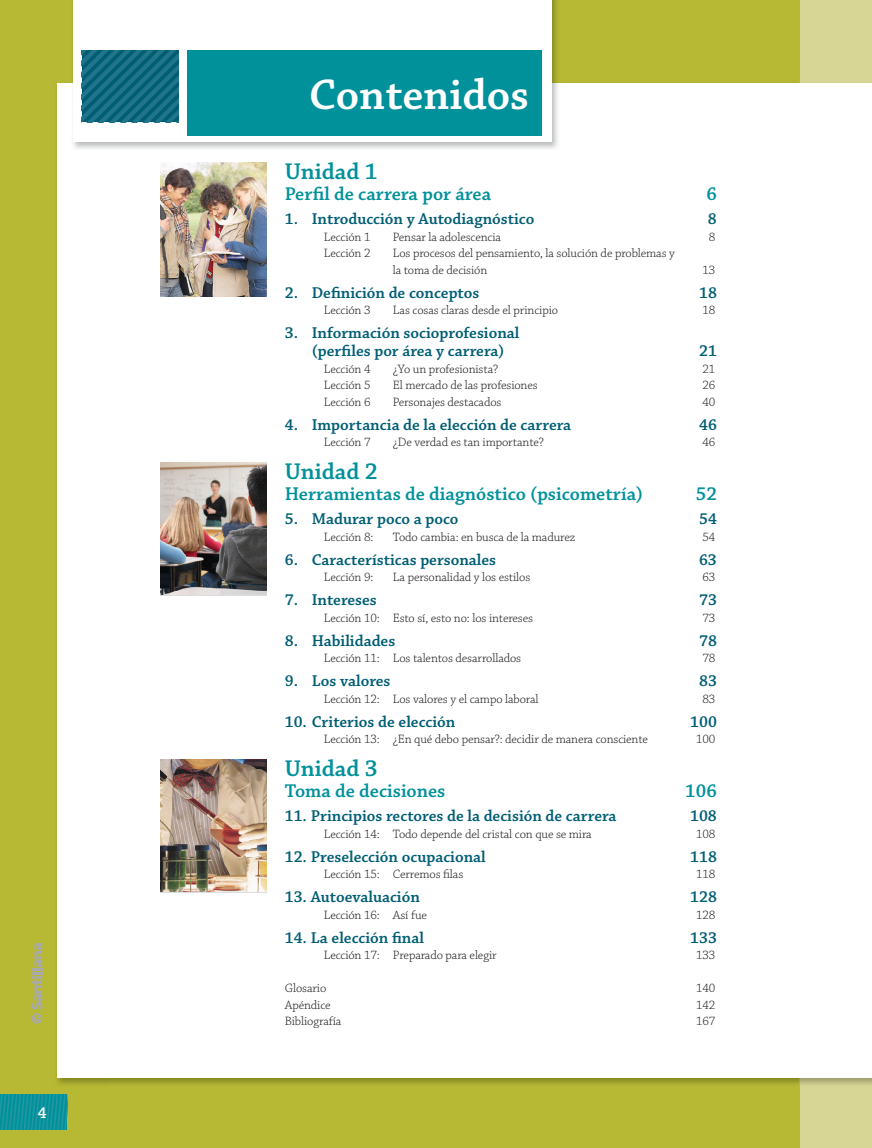
<style>
.page{position:relative;width:872px;height:1148px;background:#fff}
.page>*{position:absolute;margin:0;border:0;box-sizing:border-box;transform-origin:0 0}
.t1{font:600 45px "Chaparral Pro";color:#fff}
.t2{font:600 24px "Chaparral Pro";color:#00919b}
.t3{font:600 19.5px "Chaparral Pro";color:#00919b}
.t4{font:600 16.5px/18px "Chaparral Pro";color:#005e74}
.t5{font:600 16.5px "Chaparral Pro";color:#fff}
.t6{font:300 12.75px/16.5px "Chaparral Pro";letter-spacing:-.01em;color:#231f20}
</style>
<div class="page">
<div style="left:0;top:0;width:799px;height:1148px;background:#b7b934"></div>
<div style="left:799px;top:0;width:73px;height:1148px;background:#d8d694"></div>
<div style="left:57px;top:83px;width:815px;height:995px;background:#fff"></div>
<img style="left:71px;top:0;width:487px;height:149px">
<div style="left:73px;top:0;width:478px;height:142px;background:#fff"></div>
<svg style="left:82px;top:51px;width:96px;height:71px;background:#11697f"></svg>
<div style="left:187px;top:50px;width:354px;height:86px;background:#00919b"></div>
<svg style="left:0;top:1094px;width:68px;height:36px;background:#0f939c"></svg>
<svg style="left:31px;top:943px;width:11px;height:81px"></svg>
<img style="left:160px;top:162px;width:107px;height:134px">
<img style="left:160px;top:462px;width:107px;height:133px">
<img style="left:160px;top:759px;width:107px;height:133px">
<p class="t5" style="left:38px;top:1107px;width:10px">4</p>
<h1 class="t1" style="left:309px;top:78px;width:222px">Contenidos</h1>
<h2 class="t2" style="left:285px;top:162px;width:94px">Unidad 1</h2>
<h3 class="t3" style="left:285px;top:186px;width:208px">Perfil de carrera por área</h3>
<h3 class="t3" style="left:706px;top:186px;width:12px">6</h3>
<p class="t4" style="left:285px;top:211px;width:251px">1. Introducción y Autodiagnóstico</p>
<p class="t4" style="left:708px;top:211px;width:10px">8</p>
<p class="t6" style="left:324px;top:229px;width:48px">Lección 1</p>
<p class="t6" style="left:393px;top:229px;width:110px">Pensar la adolescencia</p>
<p class="t6" style="left:709px;top:229px;width:8px">8</p>
<p class="t6" style="left:324px;top:246px;width:48px">Lección 2</p>
<p class="t6" style="left:393px;top:246px;width:284px">Los procesos del pensamiento, la solución de problemas y la toma de decisión</p>
<p class="t6" style="left:702px;top:262px;width:14px">13</p>
<p class="t4" style="left:285px;top:285px;width:196px">2. Definición de conceptos</p>
<p class="t4" style="left:699px;top:285px;width:19px">18</p>
<p class="t6" style="left:324px;top:303px;width:48px">Lección 3</p>
<p class="t6" style="left:393px;top:303px;width:167px">Las cosas claras desde el principio</p>
<p class="t6" style="left:702px;top:303px;width:14px">18</p>
<p class="t4" style="left:312px;top:325px;width:209px;text-indent:-27px">3. Información socioprofesional (perfiles por área y carrera)</p>
<p class="t4" style="left:699px;top:343px;width:19px">21</p>
<p class="t6" style="left:324px;top:361px;width:48px">Lección 4</p>
<p class="t6" style="left:393px;top:361px;width:107px">¿Yo un profesionista?</p>
<p class="t6" style="left:702px;top:361px;width:14px">21</p>
<p class="t6" style="left:324px;top:378px;width:48px">Lección 5</p>
<p class="t6" style="left:393px;top:378px;width:146px">El mercado de las profesiones</p>
<p class="t6" style="left:702px;top:378px;width:14px">26</p>
<p class="t6" style="left:324px;top:394px;width:48px">Lección 6</p>
<p class="t6" style="left:393px;top:394px;width:110px">Personajes destacados</p>
<p class="t6" style="left:702px;top:394px;width:14px">40</p>
<p class="t4" style="left:285px;top:417px;width:288px">4. Importancia de la elección de carrera</p>
<p class="t4" style="left:699px;top:417px;width:19px">46</p>
<p class="t6" style="left:324px;top:435px;width:48px">Lección 7</p>
<p class="t6" style="left:393px;top:435px;width:153px">¿De verdad es tan importante?</p>
<p class="t6" style="left:702px;top:435px;width:14px">46</p>
<h2 class="t2" style="left:285px;top:462px;width:94px">Unidad 2</h2>
<h3 class="t3" style="left:285px;top:486px;width:360px">Herramientas de diagnóstico (psicometría)</h3>
<h3 class="t3" style="left:696px;top:486px;width:23px">52</h3>
<p class="t4" style="left:285px;top:511px;width:175px">5. Madurar poco a poco</p>
<p class="t4" style="left:699px;top:511px;width:19px">54</p>
<p class="t6" style="left:324px;top:529px;width:51px">Lección 8:</p>
<p class="t6" style="left:393px;top:529px;width:184px">Todo cambia: en busca de la madurez</p>
<p class="t6" style="left:702px;top:529px;width:14px">54</p>
<p class="t4" style="left:285px;top:552px;width:213px">6. Características personales</p>
<p class="t4" style="left:699px;top:552px;width:19px">63</p>
<p class="t6" style="left:324px;top:570px;width:51px">Lección 9:</p>
<p class="t6" style="left:393px;top:570px;width:139px">La personalidad y los estilos</p>
<p class="t6" style="left:702px;top:570px;width:14px">63</p>
<p class="t4" style="left:285px;top:592px;width:94px">7. Intereses</p>
<p class="t4" style="left:699px;top:592px;width:19px">73</p>
<p class="t6" style="left:324px;top:610px;width:211px">Lección 10: Esto sí, esto no: los intereses</p>
<p class="t6" style="left:702px;top:610px;width:14px">73</p>
<p class="t4" style="left:285px;top:633px;width:112px">8. Habilidades</p>
<p class="t4" style="left:699px;top:633px;width:19px">78</p>
<p class="t6" style="left:324px;top:651px;width:199px">Lección 11: Los talentos desarrollados</p>
<p class="t6" style="left:702px;top:651px;width:14px">78</p>
<p class="t4" style="left:285px;top:673px;width:107px">9. Los valores</p>
<p class="t4" style="left:699px;top:673px;width:19px">83</p>
<p class="t6" style="left:324px;top:691px;width:216px">Lección 12: Los valores y el campo laboral</p>
<p class="t6" style="left:702px;top:691px;width:14px">83</p>
<p class="t4" style="left:285px;top:714px;width:172px">10. Criterios de elección</p>
<p class="t4" style="left:690px;top:714px;width:28px">100</p>
<p class="t6" style="left:324px;top:732px;width:326px">Lección 13: ¿En qué debo pensar?: decidir de manera consciente</p>
<p class="t6" style="left:696px;top:732px;width:21px">100</p>
<h2 class="t2" style="left:285px;top:759px;width:94px">Unidad 3</h2>
<h3 class="t3" style="left:285px;top:783px;width:162px">Toma de decisiones</h3>
<h3 class="t3" style="left:685px;top:783px;width:33px">106</h3>
<p class="t4" style="left:285px;top:808px;width:333px">11. Principios rectores de la decisión de carrera</p>
<p class="t4" style="left:690px;top:808px;width:28px">108</p>
<p class="t6" style="left:324px;top:826px;width:269px">Lección 14: Todo depende del cristal con que se mira</p>
<p class="t6" style="left:696px;top:826px;width:21px">108</p>
<p class="t4" style="left:285px;top:849px;width:203px">12. Preselección ocupacional</p>
<p class="t4" style="left:690px;top:849px;width:28px">118</p>
<p class="t6" style="left:324px;top:867px;width:141px">Lección 15: Cerremos filas</p>
<p class="t6" style="left:696px;top:867px;width:21px">118</p>
<p class="t4" style="left:285px;top:889px;width:137px">13. Autoevaluación</p>
<p class="t4" style="left:690px;top:889px;width:28px">128</p>
<p class="t6" style="left:324px;top:907px;width:105px">Lección 16: Así fue</p>
<p class="t6" style="left:696px;top:907px;width:21px">128</p>
<p class="t4" style="left:285px;top:930px;width:141px">14. La elección final</p>
<p class="t4" style="left:690px;top:930px;width:28px">133</p>
<p class="t6" style="left:324px;top:948px;width:174px">Lección 17: Preparado para elegir</p>
<p class="t6" style="left:696px;top:948px;width:21px">133</p>
<p class="t6" style="left:285px;top:981px;width:43px">Glosario</p>
<p class="t6" style="left:696px;top:981px;width:21px">140</p>
<p class="t6" style="left:285px;top:997px;width:47px">Apéndice</p>
<p class="t6" style="left:696px;top:997px;width:21px">142</p>
<p class="t6" style="left:285px;top:1014px;width:58px">Bibliografía</p>
<p class="t6" style="left:696px;top:1014px;width:21px">167</p>
</div>
